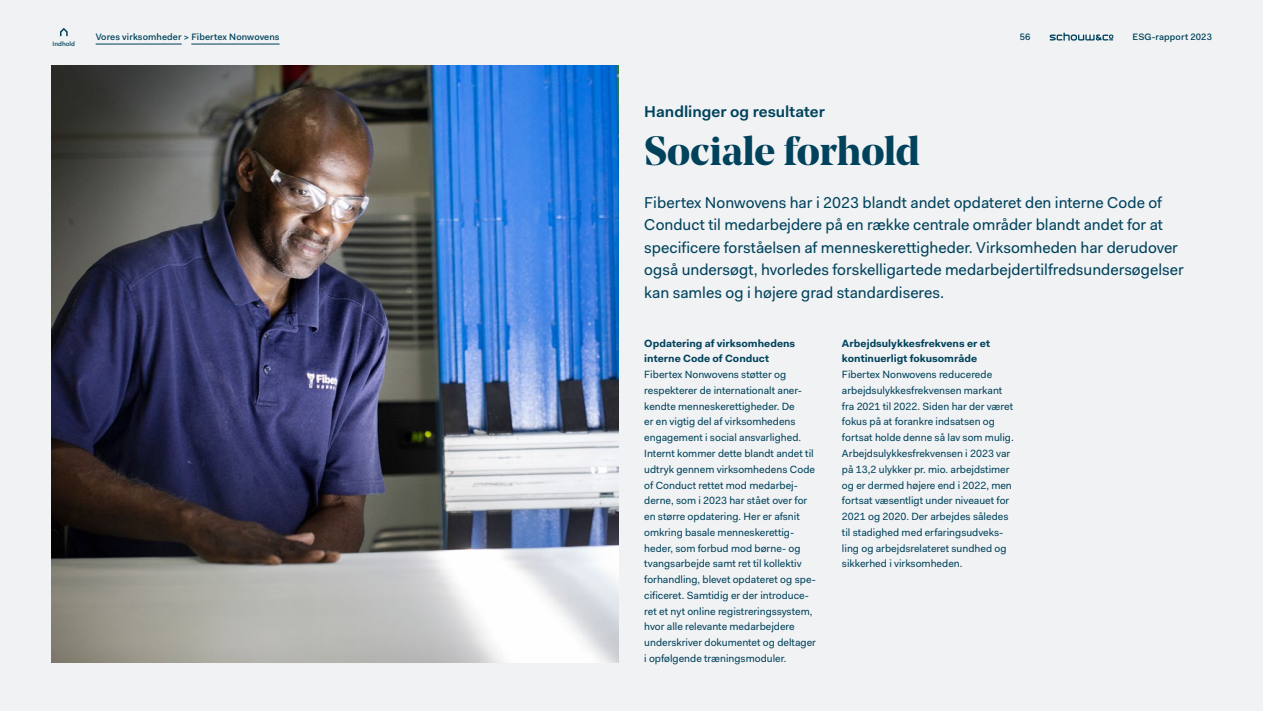
<style>
.page{position:relative;width:1263px;height:711px;background:#fff}
.page>*{position:absolute;margin:0;border:0;box-sizing:border-box;transform-origin:0 0}
.t1{font:700 40.5px "Noe Display";color:#00425c}
.t2{font:15.75px/22.5px "Fakt";color:#00425c}
.t3{font:600 15.75px "Fakt";color:#00425c}
.t4{font:10.5px/15.8px "Fakt";color:#00425c}
.t5{font:700 10.5px/15.8px "Fakt";color:#00425c}
.t6{font:500 9.3px "Fakt";letter-spacing:.01em;color:#00425c}
.t7{font:500 6.45px "Fakt";color:#00425c}
</style>
<div class="page">
<div style="left:0;top:0;width:1263px;height:710px;background:#f0f2f3"></div>
<img style="left:51px;top:66px;width:568px;height:595px">
<svg style="left:60px;top:28px;width:8px;height:8px"></svg>
<svg style="left:1050px;top:33px;width:63px;height:8px"></svg>
<hr style="left:96px;top:44px;width:86px;height:1px;background:#00425c">
<hr style="left:191px;top:44px;width:89px;height:1px;background:#00425c">
<p class="t7" style="left:53px;top:39px;width:24px">Indhold</p>
<p class="t6" style="left:96px;top:31px;width:185px">Vores virksomheder &gt; Fibertex Nonwovens</p>
<p class="t6" style="left:1020px;top:31px;width:12px">56</p>
<p class="t6" style="left:1132px;top:31px;width:81px">ESG-rapport 2023</p>
<h2 class="t3" style="left:644px;top:101px;width:182px">Handlinger og resultater</h2>
<h1 class="t1" style="left:644px;top:124px;width:277px">Sociale forhold</h1>
<p class="t2" style="left:644px;top:191px;width:541px">Fibertex Nonwovens har i 2023 blandt andet opdateret den interne Code of Conduct til medarbejdere på en række centrale områder blandt andet for at specificere forståelsen af menneskerettigheder. Virksomheden har derudover også undersøgt, hvorledes forskelligartede medarbejdertilfredsundersøgelser kan samles og i højere grad standardiseres.</p>
<p class="t5" style="left:644px;top:335px;width:153px">Opdatering af virksomhedens interne Code of Conduct</p>
<p class="t4" style="left:644px;top:366px;width:173px">Fibertex Nonwovens støtter og respekterer de internationalt aner&shy;kendte menneskerettigheder. De<br>er en vigtig del af virksomhedens engagement i social ansvarlighed.<br>Internt kommer dette blandt andet til udtryk gennem virksomhedens Code of Conduct rettet mod medarbej&shy;derne, som i 2023 har stået over for en større opdatering. Her er afsnit omkring basale menneskerettig&shy;heder, som forbud mod børne- og tvangsarbejde samt ret til kollektiv forhandling, blevet opdateret og spe&shy;cificeret. Samtidig er der introduce&shy;ret et nyt online registreringssystem, hvor alle relevante medarbejdere underskriver dokumentet og deltager i opfølgende træningsmoduler.</p>
<p class="t5" style="left:842px;top:335px;width:149px">Arbejdsulykkesfrekvens er et kontinuerligt fokusområde</p>
<p class="t4" style="left:842px;top:366px;width:173px">Fibertex Nonwovens reducerede arbejdsulykkesfrekvensen markant fra 2021 til 2022. Siden har der været fokus på at forankre indsatsen og fortsat holde denne så lav som mulig.<br>Arbejdsulykkesfrekvensen i 2023 var på 13,2 ulykker pr. mio. arbejdstimer og er dermed højere end i 2022, men fortsat væsentligt under niveauet for 2021 og 2020. Der arbejdes således til stadighed med erfaringsudveks&shy;ling og arbejdsrelateret sundhed og sikkerhed i virksomheden.</p>
</div>
